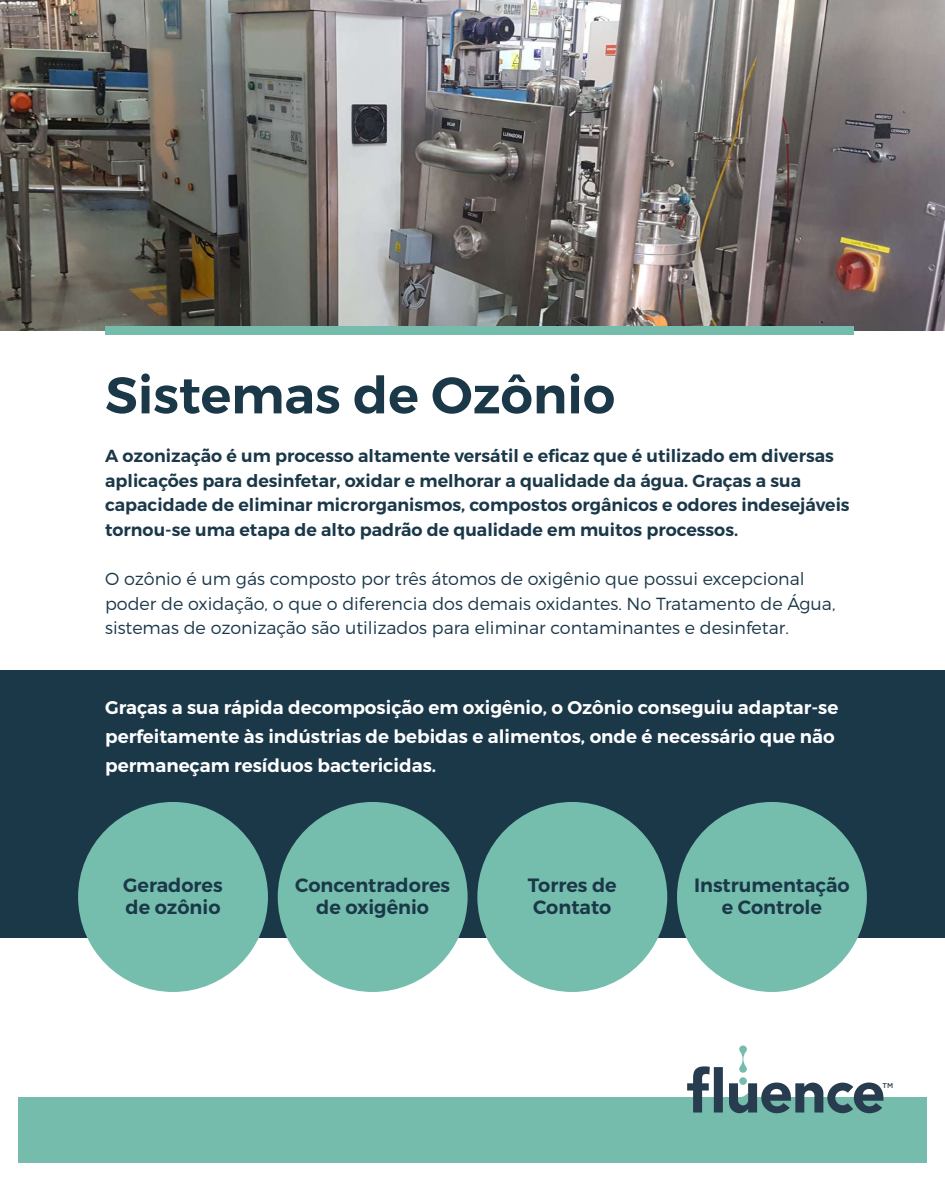
<style>
.page{position:relative;width:945px;height:1182px;background:#fff}
.page>*{position:absolute;margin:0;border:0;box-sizing:border-box;transform-origin:0 0}
.t1{font:600 51.27px "Montserrat";color:#1b3849}
.t2{font:600 19.25px/22.2px "Montserrat";color:#1b3849}
.t3{font:600 18.38px/28.9px "Montserrat";color:#fff}
.t4{font:600 17.5px/24.5px "Montserrat";color:#1b3849}
.t5{font:300 17.5px/24.5px "Montserrat";color:#1b3849}
.t6{font:500 7px "Gotham";color:#273c4e}
</style>
<div class="page">
<div style="left:0;top:670px;width:945px;height:267px;background:#1b3849"></div>
<div style="left:18px;top:1097px;width:909px;height:65px;background:#75bcac"></div>
<svg style="left:687px;top:1045px;width:196px;height:68px"></svg>
<div style="left:78px;top:801px;width:190px;height:190px;background:#75bdad;border-radius:50%"></div>
<div style="left:278px;top:801px;width:190px;height:190px;background:#75bdad;border-radius:50%"></div>
<div style="left:477px;top:801px;width:190px;height:190px;background:#75bdad;border-radius:50%"></div>
<div style="left:677px;top:801px;width:190px;height:190px;background:#75bdad;border-radius:50%"></div>
<img style="left:0;top:0;width:945px;height:330px">
<div style="left:105px;top:326px;width:748px;height:9px;background:#75bcac"></div>
<h1 class="t1" style="left:105px;top:363px;width:512px">Sistemas de Ozônio</h1>
<p class="t4" style="left:105px;top:444px;width:746px">A ozonização é um processo altamente versátil e eficaz que é utilizado em diversas aplicações para desinfetar, oxidar e melhorar a qualidade da água. Graças a sua capacidade de eliminar microrganismos, compostos orgânicos e odores indesejáveis tornou-se uma etapa de alto padrão de qualidade em muitos processos.</p>
<p class="t5" style="left:105px;top:566px;width:732px">O ozônio é um gás composto por três átomos de oxigênio que possui excepcional poder de oxidação, o que o diferencia dos demais oxidantes. No Tratamento de Água, sistemas de ozonização são utilizados para eliminar contaminantes e desinfetar.</p>
<p class="t3" style="left:105px;top:693px;width:735px">Graças a sua rápida decomposição em oxigênio, o Ozônio conseguiu adaptar-se perfeitamente às indústrias de bebidas e alimentos, onde é necessário que não permaneçam resíduos bactericidas.</p>
<p class="t2" style="left:123px;top:874px;width:101px">Geradores de ozônio</p>
<p class="t2" style="left:295px;top:874px;width:156px;text-align:center">Concentradores de oxigênio</p>
<p class="t2" style="left:528px;top:874px;width:90px">Torres de<br>Contato</p>
<p class="t2" style="left:694px;top:874px;width:157px;text-align:center">Instrumentação e Controle</p>
<p class="t6" style="left:883px;top:1080px;width:12px">TM</p>
</div>
